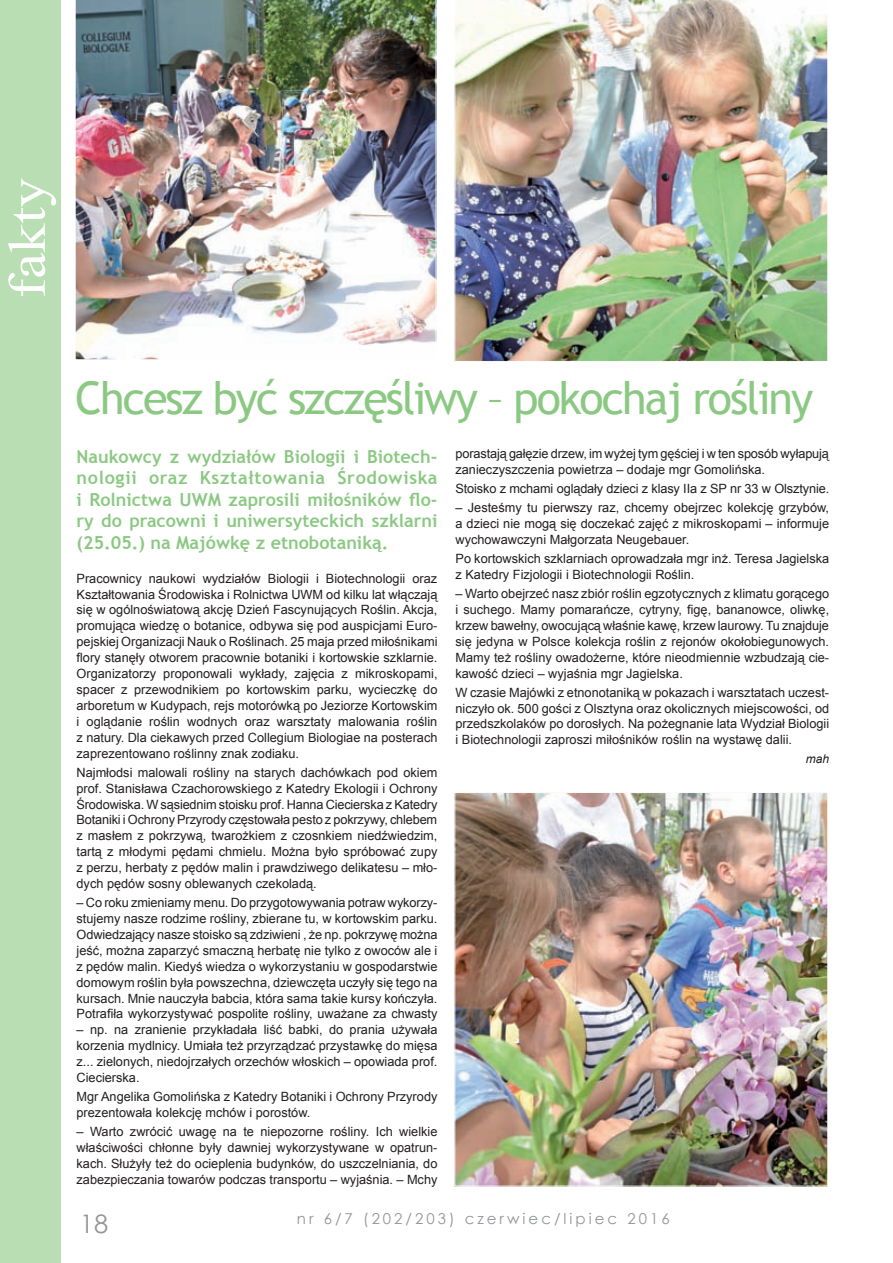
<style>
.page{position:relative;width:893px;height:1263px;background:#fff}
.page>*{position:absolute;margin:0;border:0;box-sizing:border-box;transform-origin:0 0}
.t1{font:52.65px "Times New Roman";color:#fff;scale:1.11 1}
.t2{font:45px "Trebuchet MS";letter-spacing:-.045em;color:#8bc983}
.t3{font:25.5px "Century Gothic";color:#939598}
.t4{font:700 18px/21.6px "Trebuchet MS";color:#8bc983;text-align:justify}
.t5{font:15px "Century Gothic";letter-spacing:.2em;color:#939598}
.t6{font:12.75px/15.9px "Arial";color:#231f20;text-align:justify}
.t7{font:italic 12px "Arial";color:#231f20}
</style>
<div class="page">
<div style="left:0;top:0;width:61px;height:1263px;background:#b9deb4"></div>
<img style="left:75px;top:0;width:361px;height:360px">
<img style="left:454px;top:0;width:374px;height:362px">
<img style="left:456px;top:794px;width:370px;height:390px">
<div style="left:454px;top:792px;width:374px;height:394px;border:1px solid #fff"></div>
<h1 class="t1" style="left:-8px;top:298px;width:110px;rotate:-90deg">fakty</h1>
<h2 class="t2" style="left:75px;top:371px;width:740px">Chcesz być szczęśliwy – pokochaj rośliny</h2>
<p class="t6" style="left:455px;top:446px;width:375px">porastają gałęzie drzew, im wyżej tym gęściej i w ten sposób wyłapują zanieczyszczenia powietrza – dodaje mgr Gomolińska.</p>
<p class="t6" style="left:455px;top:481px;width:375px">Stoisko z mchami oglądały dzieci z klasy IIa z SP nr 33 w Olsztynie.</p>
<p class="t6" style="left:455px;top:500px;width:375px">– Jesteśmy tu pierwszy raz, chcemy obejrzec kolekcję grzybów, a dzieci nie mogą się doczekać zajęć z mikroskopami – informuje wychowawczyni Małgorzata Neugebauer.</p>
<p class="t6" style="left:455px;top:551px;width:375px">Po kortowskich szklarniach oprowadzała mgr inż. Teresa Jagielska z Katedry Fizjologii i Biotechnologii Roślin.</p>
<p class="t6" style="left:455px;top:586px;width:375px">– Warto obejrzeć nasz zbiór roślin egzotycznych z klimatu gorącego i suchego. Mamy pomarańcze, cytryny, figę, bananowce, oliwkę, krzew bawełny, owocującą właśnie kawę, krzew laurowy. Tu znajduje się jedyna w Polsce kolekcja roślin z rejonów okołobiegunowych.<br>Mamy też rośliny owadożerne, które nieodmiennie wzbudzają cie&shy;kawość dzieci – wyjaśnia mgr Jagielska.</p>
<p class="t6" style="left:455px;top:684px;width:375px">W czasie Majówki z etnonotaniką w pokazach i warsztatach uczest&shy;niczyło ok. 500 gości z Olsztyna oraz okolicznych miejscowości, od przedszkolaków po dorosłych. Na pożegnanie lata Wydział Biologii i Biotechnologii zaproszi miłośników roślin na wystawę dalii.</p>
<p class="t7" style="left:806px;top:751px;width:25px">mah</p>
<h3 class="t4" style="left:77px;top:445px;width:362px">Naukowcy z wydziałów Biologii i Biotech&shy;nologii oraz Kształtowania Środowiska i Rolnictwa UWM zaprosili miłośników flo&shy;ry do pracowni i uniwersyteckich szklarni (25.05.) na Majówkę z etnobotaniką.</h3>
<p class="t6" style="left:77px;top:570px;width:363px">Pracownicy naukowi wydziałów Biologii i Biotechnologii oraz Kształtowania Środowiska i Rolnictwa UWM od kilku lat włączają się w ogólnoświatową akcję Dzień Fascynujących Roślin. Akcja, promująca wiedzę o botanice, odbywa się pod auspicjami Euro&shy;pejskiej Organizacji Nauk o Roślinach. 25 maja przed miłośnikami flory stanęły otworem pracownie botaniki i kortowskie szklarnie.<br>Organizatorzy proponowali wykłady, zajęcia z mikroskopami, spacer z przewodnikiem po kortowskim parku, wycieczkę do arboretum w Kudypach, rejs motorówką po Jeziorze Kortowskim i oglądanie roślin wodnych oraz warsztaty malowania roślin z natury. Dla ciekawych przed Collegium Biologiae na posterach zaprezentowano roślinny znak zodiaku.</p>
<p class="t6" style="left:77px;top:764px;width:362px">Najmłodsi malowali rośliny na starych dachówkach pod okiem prof. Stanisława Czachorowskiego z Katedry Ekologii i Ochrony Środowiska. W sąsiednim stoisku prof. Hanna Ciecierska z Katedry Botaniki i Ochrony Przyrody częstowała pesto z pokrzywy, chlebem z masłem z pokrzywą, twarożkiem z czosnkiem niedźwiedzim, tartą z młodymi pędami chmielu. Można było spróbować zupy z perzu, herbaty z pędów malin i prawdziwego delikatesu – mło&shy;dych pędów sosny oblewanych czekoladą.</p>
<p class="t6" style="left:77px;top:895px;width:363px">– Co roku zmieniamy menu. Do przygotowywania potraw wykorzy&shy;stujemy nasze rodzime rośliny, zbierane tu, w kortowskim parku.<br>Odwiedzający nasze stoisko są zdziwieni , że np. pokrzywę można jeść, można zaparzyć smaczną herbatę nie tylko z owoców ale i z pędów malin. Kiedyś wiedza o wykorzystaniu w gospodarstwie domowym roślin była powszechna, dziewczęta uczyły się tego na kursach. Mnie nauczyła babcia, która sama takie kursy kończyła.<br>Potrafiła wykorzystywać pospolite rośliny, uważane za chwasty</p>
<p class="t6" style="left:77px;top:1022px;width:362px">– np. na zranienie przykładała liść babki, do prania używała korzenia mydlnicy. Umiała też przyrządzać przystawkę do mięsa z... zielonych, niedojrzałych orzechów włoskich – opowiada prof.<br>Ciecierska.</p>
<p class="t6" style="left:77px;top:1089px;width:362px">Mgr Angelika Gomolińska z Katedry Botaniki i Ochrony Przyrody prezentowała kolekcję mchów i porostów.</p>
<p class="t6" style="left:77px;top:1124px;width:362px">– Warto zwrócić uwagę na te niepozorne rośliny. Ich wielkie właściwości chłonne były dawniej wykorzystywane w opatrun&shy;kach. Służyły też do ocieplenia budynków, do uszczelniania, do zabezpieczania towarów podczas transportu – wyjaśnia. – Mchy</p>
<h3 class="t3" style="left:80px;top:1206px;width:30px">18</h3>
<p class="t5" style="left:297px;top:1208px;width:374px">nr 6/7 (202/203) czerwiec/lipiec 2016</p>
</div>
